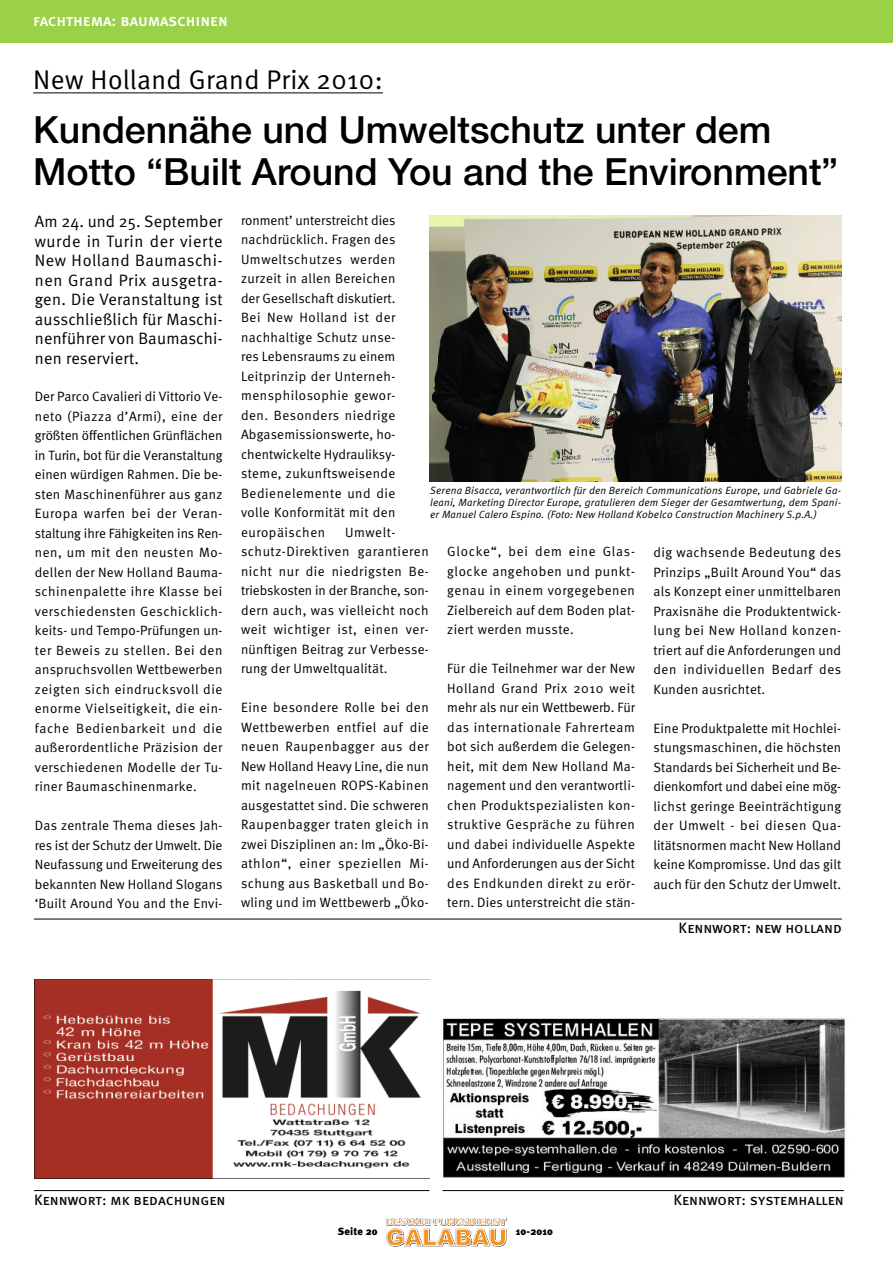
<style>
.page{position:relative;width:893px;height:1263px;background:#fff}
.page>*{position:absolute;margin:0;border:0;box-sizing:border-box;transform-origin:0 0}
.t1{font:500 37.5px/42px "Helvetica Neue";color:#000}
.t2{font:27px "Meta Normal";letter-spacing:.015em;color:#000}
.t3{font:16.5px/19.5px "Meta Normal";letter-spacing:.015em;color:#000;text-align:justify}
.t4{font:16.5px "Meta Medium Caps";letter-spacing:-.01em;color:#fff}
.t5{font:15px "Meta Book Caps";color:#000}
.t6{font:13.5px/19.5px "Meta Normal";letter-spacing:.025em;color:#000;text-align:justify}
.t7{font:italic 10.5px/12px "Meta Normal";letter-spacing:.015em;color:#000;text-align:justify}
.t8{font:900 10.5px "Meta";letter-spacing:.015em;color:#000}
</style>
<div class="page">
<hr style="left:34px;top:1190px;width:395px;height:1px;background:#000">
<hr style="left:34px;top:919px;width:808px;height:1px;background:#000">
<hr style="left:33px;top:93px;width:350px;height:1px;background:#000">
<svg style="left:386px;top:1218px;width:120px;height:28px"></svg>
<div style="left:0;top:0;width:893px;height:43px;background:#9ad149"></div>
<img style="left:429px;top:215px;width:413px;height:266px">
<img style="left:34px;top:979px;width:395px;height:200px">
<hr style="left:442px;top:1190px;width:402px;height:1px;background:#000">
<img style="left:440px;top:1016px;width:406px;height:162px">
<p class="t4" style="left:33px;top:14px;width:196px">fachthema: baumaschinen</p>
<h2 class="t2" style="left:33px;top:71px;width:351px">New Holland Grand Prix 2010:</h2>
<h1 class="t1" style="left:33px;top:112px;width:806px">Kundennähe und Umweltschutz unter dem<br>Motto “Built Around You and the Environment”</h1>
<p class="t3" style="left:35px;top:213px;width:189px">Am 24. und 25. September wurde in Turin der vierte New Holland Baumaschi&shy;nen Grand Prix ausgetra&shy;gen. Die Veranstaltung ist ausschließlich für Maschi&shy;nenführer von Baumaschi&shy;nen reserviert.</p>
<p class="t6" style="left:35px;top:388px;width:189px">Der Parco Cavalieri di Vittorio Ve&shy;neto (Piazza d’Armi), eine der größten öffentlichen Grünflächen in Turin, bot für die Veranstaltung einen würdigen Rahmen. Die be&shy;sten Maschinenführer aus ganz Europa warfen bei der Veran&shy;staltung ihre Fähigkeiten ins Ren&shy;nen, um mit den neusten Mo&shy;dellen der New Holland Bauma&shy;schinenpalette ihre Klasse bei verschiedensten Geschicklich&shy;keits- und Tempo-Prüfungen un&shy;ter Beweis zu stellen. Bei den anspruchsvollen Wettbewerben zeigten sich eindrucksvoll die enorme Vielseitigkeit, die ein&shy;fache Bedienbarkeit und die außerordentliche Präzision der verschiedenen Modelle der Tu&shy;riner Baumaschinenmarke.</p>
<p class="t6" style="left:35px;top:817px;width:189px">Das zentrale Thema dieses Jah&shy;res ist der Schutz der Umwelt. Die Neufassung und Erweiterung des bekannten New Holland Slogans ‘Built Around You and the Envi-</p>
<p class="t6" style="left:241px;top:212px;width:156px">ronment’ unterstreicht dies nachdrücklich. Fragen des Umweltschutzes werden zurzeit in allen Bereichen der Gesellschaft diskutiert.<br>Bei New Holland ist der nachhaltige Schutz unse&shy;res Lebensraums zu einem Leitprinzip der Unterneh&shy;mensphilosophie gewor&shy;den. Besonders niedrige Abgasemissionswerte, ho&shy;chentwickelte Hydrauliksy&shy;steme, zukunftsweisende Bedienelemente und die volle Konformität mit den europäischen</p>
<p class="t7" style="left:430px;top:485px;width:412px">Serena Bisacca, verantwortlich für den Bereich Communications Europe, und Gabriele Ga&shy;leani, Marketing Director Europe, gratulieren dem Sieger der Gesamtwertung, dem Spani&shy;er Manuel Calero Espino. (Foto: New Holland Kobelco Construction Machinery S.p.A.)</p>
<p class="t6" style="left:241px;top:524px;width:189px;text-align:left;text-indent:104px">Umwelt&shy;schutz-Direktiven garantieren nicht nur die niedrigsten Be&shy;triebskosten in der Branche, son&shy;dern auch, was vielleicht noch weit wichtiger ist, einen ver&shy;nünftigen Beitrag zur Verbesse&shy;rung der Umweltqualität.</p>
<p class="t6" style="left:241px;top:699px;width:189px">Eine besondere Rolle bei den Wettbewerben entfiel auf die neuen Raupenbagger aus der New Holland Heavy Line, die nun mit nagelneuen ROPS-Kabinen ausgestattet sind. Die schweren Raupenbagger traten gleich in zwei Disziplinen an: Im „Öko-Bi&shy;athlon“, einer speziellen Mi&shy;schung aus Basketball und Bo&shy;wling und im Wettbewerb „Öko-</p>
<p class="t6" style="left:447px;top:543px;width:189px">Glocke“, bei dem eine Glas&shy;glocke angehoben und punkt&shy;genau in einem vorgegebenen Zielbereich auf dem Boden plat&shy;ziert werden musste.</p>
<p class="t6" style="left:447px;top:660px;width:189px">Für die Teilnehmer war der New Holland Grand Prix 2010 weit mehr als nur ein Wettbewerb. Für das internationale Fahrerteam bot sich außerdem die Gelegen&shy;heit, mit dem New Holland Ma&shy;nagement und den verantwortli&shy;chen Produktspezialisten kon&shy;struktive Gespräche zu führen und dabei individuelle Aspekte und Anforderungen aus der Sicht des Endkunden direkt zu erör&shy;tern. Dies unterstreicht die stän-</p>
<p class="t6" style="left:653px;top:544px;width:189px">dig wachsende Bedeutung des Prinzips „Built Around You“ das als Konzept einer unmittelbaren Praxisnähe die Produktentwick&shy;lung bei New Holland konzen&shy;triert auf die Anforderungen und den individuellen Bedarf des Kunden ausrichtet.</p>
<p class="t6" style="left:653px;top:719px;width:189px">Eine Produktpalette mit Hochlei&shy;stungsmaschinen, die höchsten Standards bei Sicherheit und Be&shy;dienkomfort und dabei eine mög&shy;lichst geringe Beeinträchtigung der Umwelt - bei diesen Qua&shy;litätsnormen macht New Holland keine Kompromisse. Und das gilt auch für den Schutz der Umwelt.</p>
<p class="t5" style="left:679px;top:923px;width:165px">Kennwort: new holland</p>
<p class="t5" style="left:34px;top:1194px;width:193px">Kennwort: mk bedachungen</p>
<p class="t8" style="left:338px;top:1227px;width:41px">Seite 20</p>
<p class="t8" style="left:516px;top:1227px;width:39px">10-2010</p>
<p class="t5" style="left:673px;top:1194px;width:172px">Kennwort: systemhallen</p>
</div>
